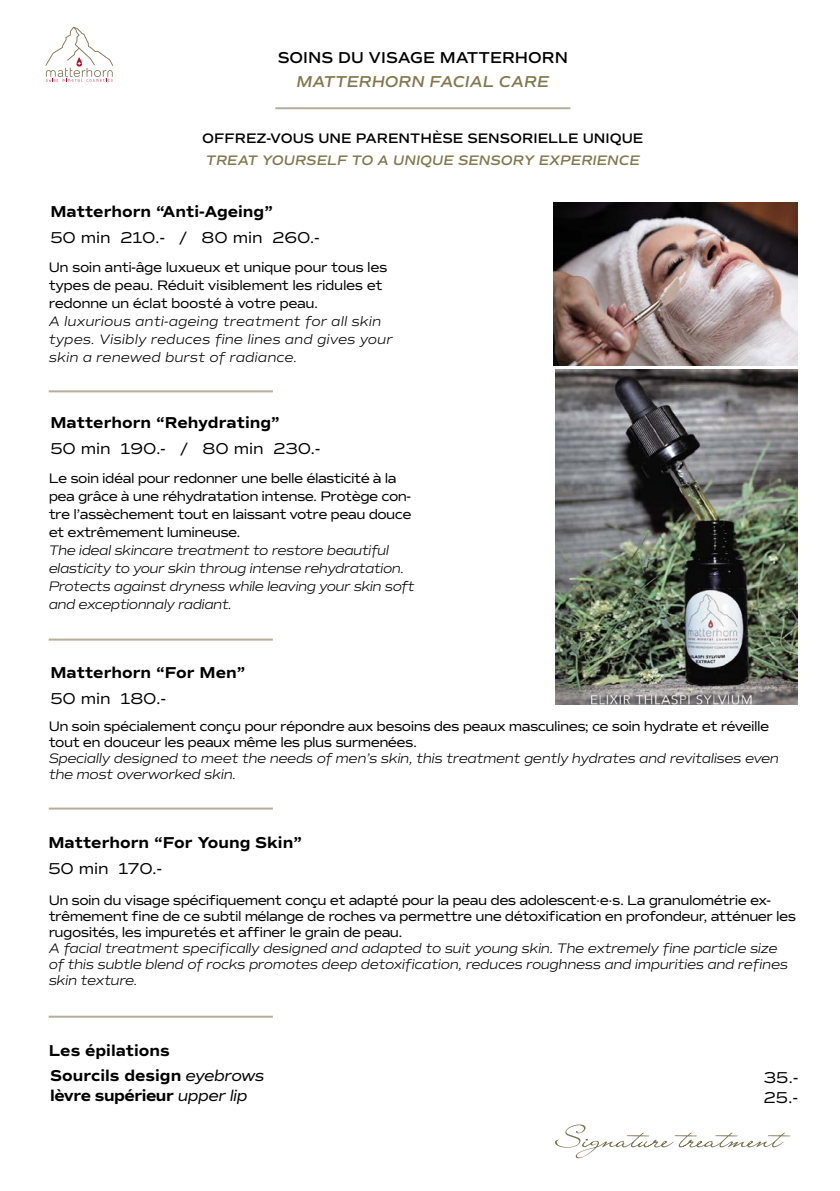
<style>
.page{position:relative;width:840px;height:1191px;background:#fff}
.page>*{position:absolute;margin:0;border:0;box-sizing:border-box;transform-origin:0 0}
.t1{font:700 16px/20px "Commuters Sans";color:#000}
.t2{font:16px/20px "Commuters Sans";color:#000}
.t3{font:600 16px "Commuters Sans";color:#000}
.t4{font:italic 600 16px "Commuters Sans";color:#81784d}
.t5{font:14px/18px "Commuters Sans";letter-spacing:-.04em;color:#000}
.t6{font:italic 300 14px/16px "Commuters Sans";letter-spacing:-.03em;color:#000}
.t7{font:italic 300 14px/18px "Commuters Sans";color:#000}
.t8{font:600 14px "Commuters Sans";color:#000}
.t9{font:italic 600 14px "Commuters Sans";color:#81784d}
.s1{font-weight:400;font-style:italic}
</style>
<div class="page">
<hr style="left:49px;top:807px;width:224px;height:2px;background:#b7ad99">
<hr style="left:49px;top:1015px;width:224px;height:2px;background:#b7ad99">
<hr style="left:49px;top:638px;width:224px;height:2px;background:#b7ad99">
<hr style="left:49px;top:390px;width:224px;height:2px;background:#b7ad99">
<hr style="left:275px;top:107px;width:295px;height:2px;background:#b7ad99">
<svg style="left:45px;top:27px;width:68px;height:55px"></svg>
<img style="left:553px;top:203px;width:244px;height:162px">
<img style="left:555px;top:370px;width:242px;height:334px">
<svg style="left:555px;top:1124px;width:235px;height:34px"></svg>
<p class="t3" style="left:277px;top:49px;width:291px">SOINS DU VISAGE MATTERHORN</p>
<p class="t4" style="left:296px;top:76px;width:254px">MATTERHORN FACIAL CARE</p>
<p class="t8" style="left:202px;top:131px;width:442px">OFFREZ-VOUS UNE PARENTHÈSE SENSORIELLE UNIQUE</p>
<p class="t9" style="left:206px;top:155px;width:435px">TREAT YOURSELF TO A UNIQUE SENSORY EXPERIENCE</p>
<p class="t1" style="left:50px;top:202px;width:224px">Matterhorn “Anti-Ageing”</p>
<p class="t2" style="left:50px;top:228px;width:271px">50 min 210.- / 80 min 260.-</p>
<p class="t5" style="left:49px;top:259px;width:340px">Un soin anti-âge luxueux et unique pour tous les types de peau. Réduit visiblement les ridules et redonne un éclat boosté à votre peau.</p>
<p class="t7" style="left:49px;top:313px;width:345px">A luxurious anti-ageing treatment for all skin types. Visibly reduces fine lines and gives your skin a renewed burst of radiance.</p>
<p class="t1" style="left:50px;top:412px;width:231px">Matterhorn “Rehydrating”</p>
<p class="t2" style="left:50px;top:439px;width:271px">50 min 190.- / 80 min 230.-</p>
<p class="t5" style="left:49px;top:470px;width:364px">Le soin idéal pour redonner une belle élasticité à la pea grâce à une réhydratation intense. Protège con&shy;tre l’assèchement tout en laissant votre peau douce et extrêmement lumineuse.</p>
<p class="t6" style="left:49px;top:543px;width:367px;line-height:18px">The ideal skincare treatment to restore beautiful elasticity to your skin throug intense rehydratation.<br>Protects against dryness while leaving your skin soft and exceptionnaly radiant.</p>
<p class="t1" style="left:50px;top:662px;width:196px">Matterhorn “For Men”</p>
<p class="t2" style="left:50px;top:689px;width:117px">50 min 180.-</p>
<p class="t5" style="left:49px;top:719px;width:721px;line-height:16px">Un soin spécialement conçu pour répondre aux besoins des peaux masculines; ce soin hydrate et réveille tout en douceur les peaux même les plus surmenées.</p>
<p class="t6" style="left:49px;top:751px;width:731px">Specially designed to meet the needs of men’s skin, this treatment gently hydrates and revitalises even the most overworked skin.</p>
<p class="t1" style="left:48px;top:832px;width:255px">Matterhorn “For Young Skin”</p>
<p class="t2" style="left:48px;top:859px;width:115px">50 min 170.-</p>
<p class="t5" style="left:49px;top:893px;width:748px;line-height:16px">Un soin du visage spécifiquement conçu et adapté pour la peau des adolescent·e·s. La granulométrie ex&shy;trêmement fine de ce subtil mélange de roches va permettre une détoxification en profondeur, atténuer les rugosités, les impuretés et affiner le grain de peau.</p>
<p class="t6" style="left:49px;top:941px;width:740px">A facial treatment specifically designed and adapted to suit young skin. The extremely fine particle size of this subtle blend of rocks promotes deep detoxification, reduces roughness and impurities and refines skin texture.</p>
<p class="t1" style="left:49px;top:1040px;width:123px">Les épilations</p>
<p class="t1" style="left:50px;top:1065px;width:216px">Sourcils design <span class="s1">eyebrows </span>lèvre supérieur <span class="s1">upper lip</span></p>
<p class="t2" style="left:763px;top:1068px;width:36px">35.-<br>25.-</p>
</div>
